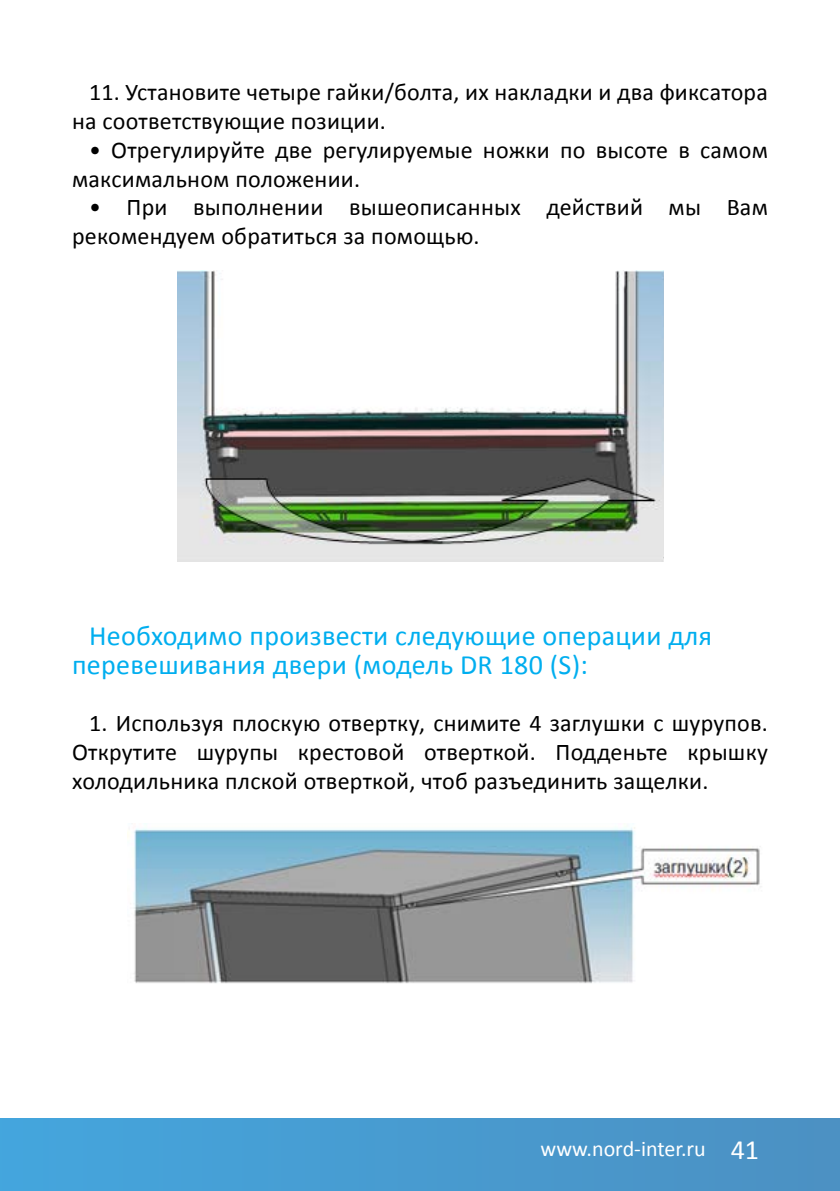
<style>
.page{position:relative;width:840px;height:1191px;background:#fff}
.page>*{position:absolute;margin:0;border:0;box-sizing:border-box;transform-origin:0 0}
.t1{font:28px/28.8px "Calibri";letter-spacing:.01em;color:#00aeef}
.t2{font:24px/28.8px "Calibri";letter-spacing:.01em;color:#000}
.t3{font:22px "Calibri";color:#fff}
.s1{font-size:28px}
</style>
<div class="page">
<img style="left:0;top:1118px;width:839px;height:73px">
<img style="left:177px;top:270px;width:486px;height:291px">
<img style="left:127px;top:827px;width:634px;height:157px">
<p class="t2" style="left:72px;top:77px;width:697px;text-indent:17px">11. Установите четыре гайки/болта, их накладки и два фиксатора на соответствующие позиции.</p>
<p class="t2" style="left:72px;top:135px;width:697px;text-indent:17px">• Отрегулируйте две регулируемые ножки по высоте в самом максимальном положении.</p>
<p class="t2" style="left:72px;top:192px;width:697px;text-indent:17px">• При выполнении вышеописанных действий мы Вам рекомендуем обратиться за помощью.</p>
<p class="t1" style="left:72px;top:620px;width:641px;text-indent:17px">Необходимо произвести следующие операции для перевешивания двери (модель DR 180 (S):</p>
<p class="t2" style="left:72px;top:708px;width:697px;text-indent:17px">1. Используя плоскую отвертку, снимите 4 заглушки с шурупов.<br>Открутите шурупы крестовой отверткой. Подденьте крышку холодильника плской отверткой, чтоб разъединить защелки.</p>
<p class="t3" style="left:540px;top:1133px;width:220px">www.nord-inter.ru <span class="s1">41</span></p>
</div>
